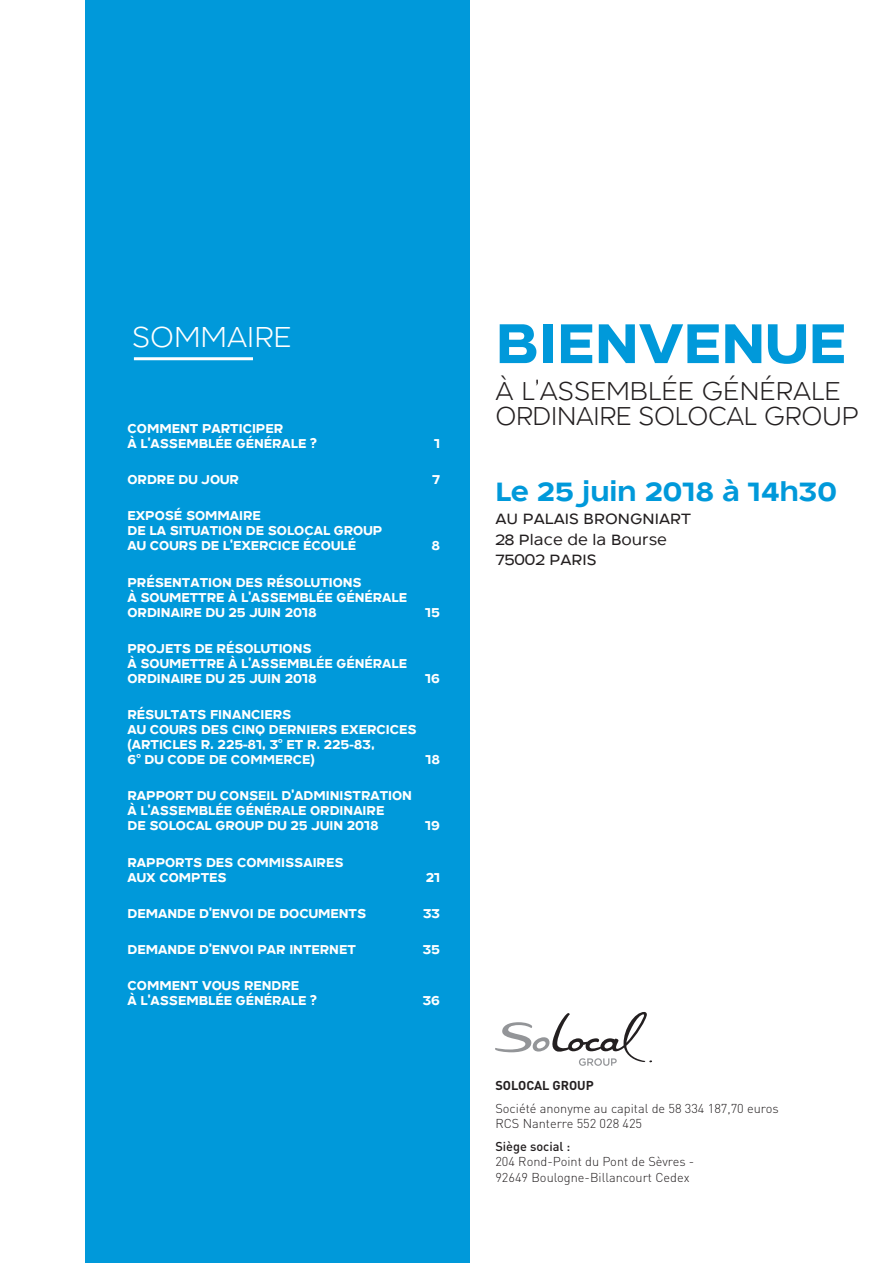
<style>
.page{position:relative;width:893px;height:1263px;background:#fff}
.page>*{position:absolute;margin:0;border:0;box-sizing:border-box;transform-origin:0 0}
.t1{font:700 64.95px "Di Lo 65";color:#0099da}
.t2{font:300 33.75px "Di Lo 45";color:#fff}
.t3{font:700 30.9px "Di Lo 65";color:#0099da}
.t4{font:300 30.15px/24.9px "Di Lo 45";letter-spacing:-.01em;color:#231f20}
.t5{font:17.4px/20.9px "Di Lo 55 Roman";color:#231f20}
.t6{font:700 15px/15px "Di Lo 65";color:#fff;scale:.95 1}
.t7{font:300 12.75px/15.3px "DINOT";color:#231f20}
.t8{font:700 12.75px "DINOT";color:#231f20}
.t9{font:500 12.75px "DINOT";color:#231f20}
</style>
<div class="page">
<div style="left:85px;top:0;width:385px;height:1263px;background:#0099da"></div>
<hr style="left:134px;top:357px;width:119px;height:3px;background:#fff">
<svg style="left:495px;top:1012px;width:157px;height:54px"></svg>
<h2 class="t2" style="left:132px;top:325px;width:160px">SOMMAIRE</h2>
<h1 class="t1" style="left:495px;top:321px;width:352px">BIENVENUE</h1>
<h3 class="t4" style="left:495px;top:381px;width:365px">À L’ASSEMBLÉE GÉNÉRALE<br>ORDINAIRE SOLOCAL GROUP</h3>
<p class="t6" style="left:128px;top:422px;width:201px">COMMENT PARTICIPER<br>À L’ASSEMBLÉE GÉNÉRALE ?</p>
<p class="t6" style="left:434px;top:437px;width:8px">1</p>
<p class="t6" style="left:128px;top:473px;width:119px">ORDRE DU JOUR</p>
<p class="t6" style="left:432px;top:473px;width:10px">7</p>
<p class="t6" style="left:128px;top:509px;width:270px">EXPOSÉ SOMMAIRE<br>DE LA SITUATION DE SOLOCAL GROUP<br>AU COURS DE L’EXERCICE ÉCOULÉ</p>
<p class="t6" style="left:431px;top:539px;width:11px">8</p>
<p class="t6" style="left:128px;top:576px;width:296px">PRÉSENTATION DES RÉSOLUTIONS<br>À SOUMETTRE À L’ASSEMBLÉE GÉNÉRALE<br>ORDINAIRE DU 25 JUIN 2018</p>
<p class="t6" style="left:425px;top:606px;width:17px">15</p>
<p class="t6" style="left:128px;top:642px;width:296px">PROJETS DE RÉSOLUTIONS<br>À SOUMETTRE À L’ASSEMBLÉE GÉNÉRALE<br>ORDINAIRE DU 25 JUIN 2018</p>
<p class="t6" style="left:425px;top:672px;width:17px">16</p>
<p class="t6" style="left:128px;top:708px;width:306px">RÉSULTATS FINANCIERS<br>AU COURS DES CINQ DERNIERS EXERCICES (ARTICLES R. 225-81, 3° ET R. 225-83,<br>6° DU CODE DE COMMERCE)</p>
<p class="t6" style="left:128px;top:789px;width:301px">RAPPORT DU CONSEIL D’ADMINISTRATION<br>À L’ASSEMBLÉE GÉNÉRALE ORDINAIRE<br>DE SOLOCAL GROUP DU 25 JUIN 2018</p>
<p class="t6" style="left:425px;top:753px;width:17px">18</p>
<p class="t6" style="left:425px;top:819px;width:17px">19</p>
<p class="t6" style="left:128px;top:856px;width:229px">RAPPORTS DES COMMISSAIRES<br>AUX COMPTES</p>
<p class="t6" style="left:426px;top:871px;width:17px">21</p>
<p class="t6" style="left:128px;top:907px;width:253px">DEMANDE D’ENVOI DE DOCUMENTS</p>
<p class="t6" style="left:423px;top:907px;width:19px">33</p>
<p class="t6" style="left:128px;top:943px;width:242px">DEMANDE D’ENVOI PAR INTERNET</p>
<p class="t6" style="left:423px;top:943px;width:20px">35</p>
<p class="t6" style="left:128px;top:979px;width:201px">COMMENT VOUS RENDRE<br>À L’ASSEMBLÉE GÉNÉRALE ?</p>
<p class="t6" style="left:423px;top:994px;width:20px">36</p>
<h3 class="t3" style="left:495px;top:481px;width:343px">Le 25 juin 2018 à 14h30</h3>
<p class="t5" style="left:495px;top:509px;width:197px">AU PALAIS BRONGNIART<br>28 Place de la Bourse<br>75002 PARIS</p>
<p class="t8" style="left:495px;top:1081px;width:100px">SOLOCAL GROUP</p>
<p class="t7" style="left:495px;top:1102px;width:285px">Société anonyme au capital de 58 334 187,70 euros<br>RCS Nanterre 552 028 425</p>
<p class="t9" style="left:495px;top:1142px;width:77px">Siège social :</p>
<p class="t7" style="left:495px;top:1156px;width:200px">204 Rond-Point du Pont de Sèvres -<br>92649 Boulogne-Billancourt Cedex</p>
</div>
